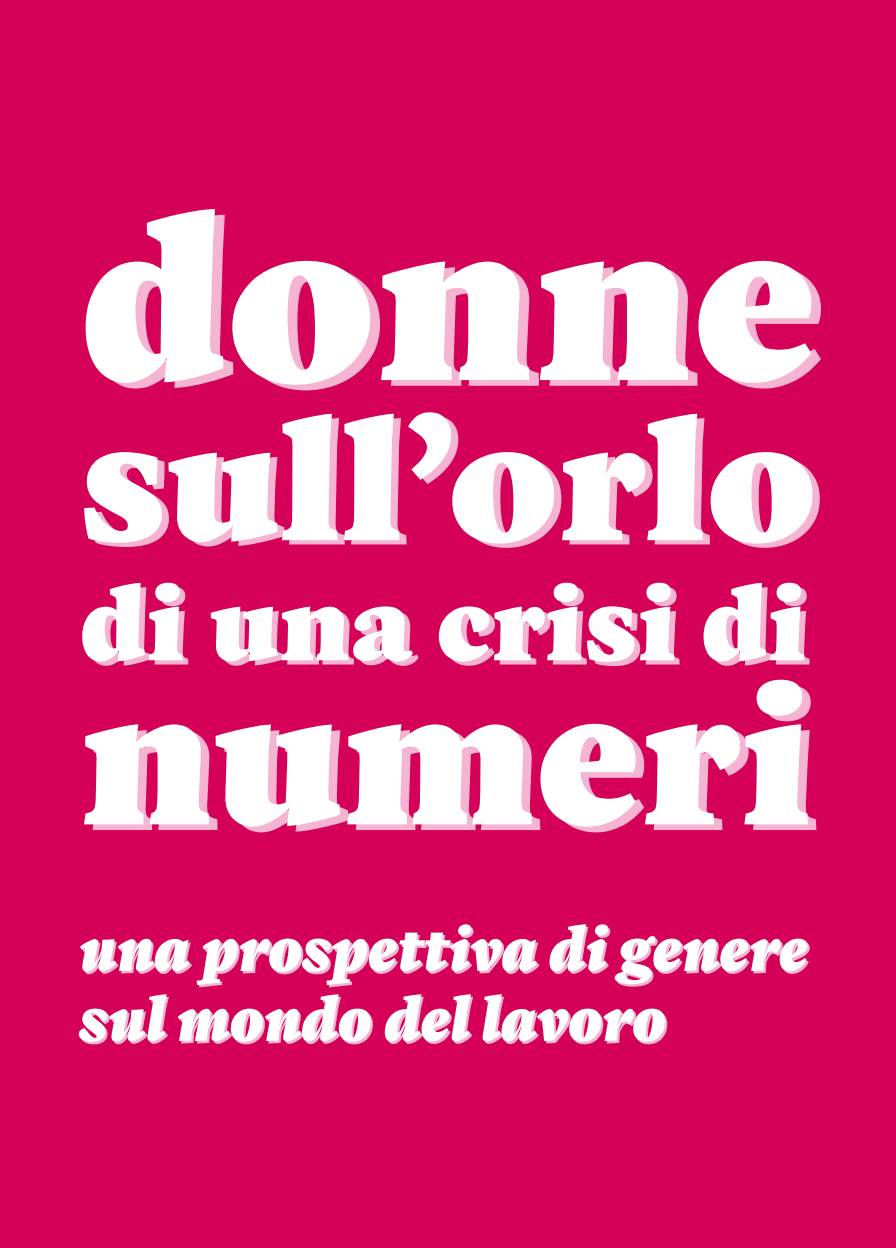
<style>
.page{position:relative;width:896px;height:1248px;background:#fff}
.page>*{position:absolute;margin:0;border:0;box-sizing:border-box;transform-origin:0 0}
.t1{font:900 230px "Zenon";color:#fff}
.t2{font:900 194px "Zenon";color:#fff}
.t3{font:900 170px "Zenon";color:#fff}
.t4{font:900 104px "Zenon";color:#fff}
.t5{font:italic 900 62px/70px "Zenon";color:#fff}
</style>
<div class="page">
<div style="left:0;top:0;width:896px;height:1247px;background:#d50057"></div>
<svg style="left:81px;top:996px;width:586px;height:48px"></svg>
<svg style="left:82px;top:926px;width:728px;height:61px"></svg>
<svg style="left:93px;top:685px;width:723px;height:147px"></svg>
<svg style="left:88px;top:587px;width:721px;height:79px"></svg>
<svg style="left:91px;top:416px;width:729px;height:132px"></svg>
<svg style="left:96px;top:215px;width:725px;height:175px"></svg>
<h1 class="t1" style="left:79px;top:164px;width:739px">donne</h1>
<h3 class="t3" style="left:79px;top:380px;width:738px">sull’orlo</h3>
<h3 class="t4" style="left:79px;top:562px;width:729px">di una crisi di</h3>
<h2 class="t2" style="left:79px;top:642px;width:735px">numeri</h2>
<p class="t5" style="left:79px;top:913px;width:730px">una prospettiva di genere sul mondo del lavoro</p>
</div>
